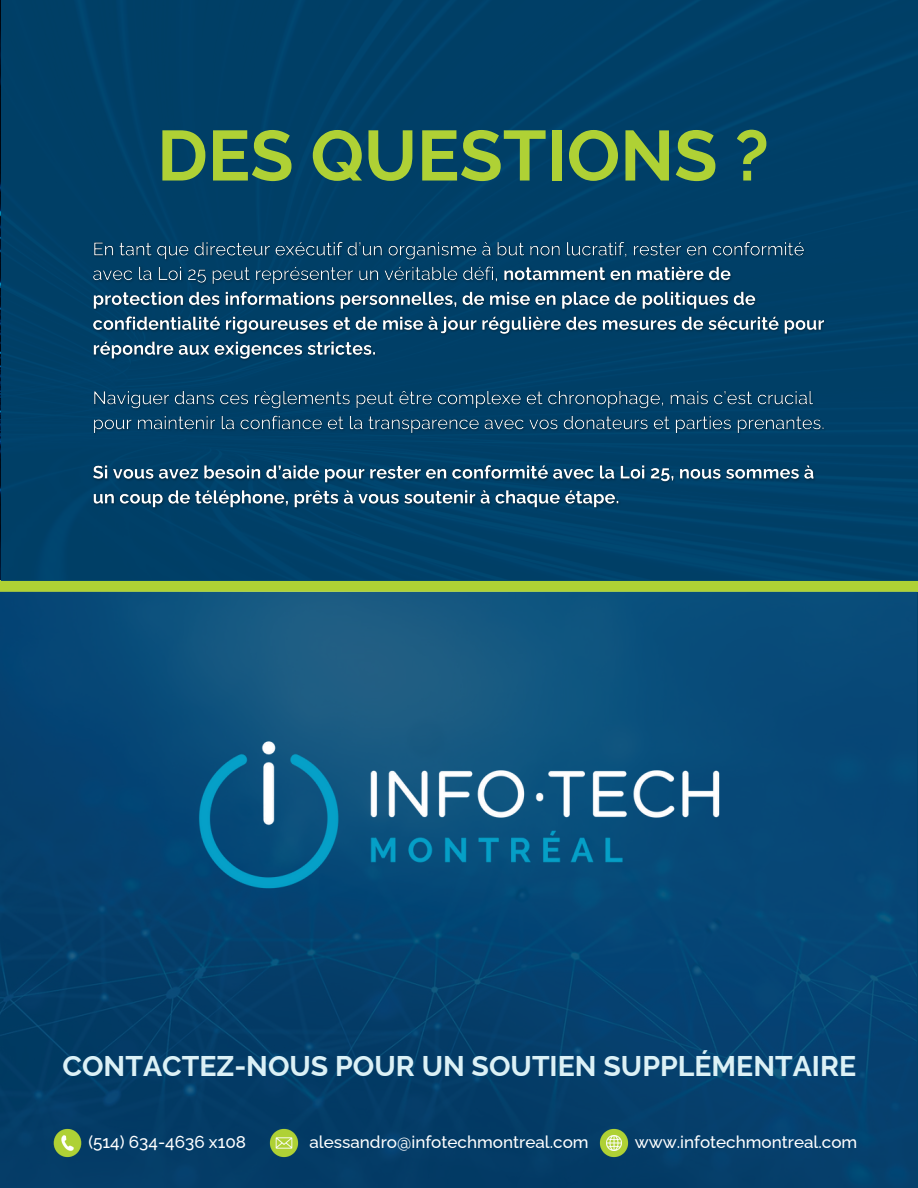
<style>
.page{position:relative;width:918px;height:1188px;background:#fff}
.page>*{position:absolute;margin:0;border:0;box-sizing:border-box;transform-origin:0 0}
.t1{font:700 70.65px "Raleway";color:#afd135}
.t2{font:700 28.5px "Raleway";color:#dcf1f6}
.t3{font:500 17.1px "Raleway";color:#fff}
</style>
<div class="page">
<div style="left:0;top:580px;width:918px;height:12px;background:#afd135"></div>
<img style="left:0;top:592px;width:917px;height:596px">
<img style="left:46px;top:1122px;width:43px;height:42px">
<img style="left:263px;top:1122px;width:42px;height:42px">
<img style="left:592px;top:1122px;width:43px;height:42px">
<img style="left:151px;top:692px;width:616px;height:246px">
<div style="left:1px;top:0;width:917px;height:580px;background:#00436c"></div>
<img style="left:93px;top:241px;width:732px;height:268px">
<h3 class="t1" style="left:157px;top:114px;width:613px">DES QUESTIONS ?</h3>
<p class="t2" style="left:63px;top:1049px;width:795px">CONTACTEZ-NOUS POUR UN SOUTIEN SUPPLÉMENTAIRE</p>
<p class="t3" style="left:88px;top:1132px;width:159px">(514) 634-4636 x108</p>
<h3 class="t3" style="left:309px;top:1132px;width:281px">alessandro@infotechmontreal.com</h3>
<p class="t3" style="left:635px;top:1132px;width:224px">www.infotechmontreal.com</p>
</div>
